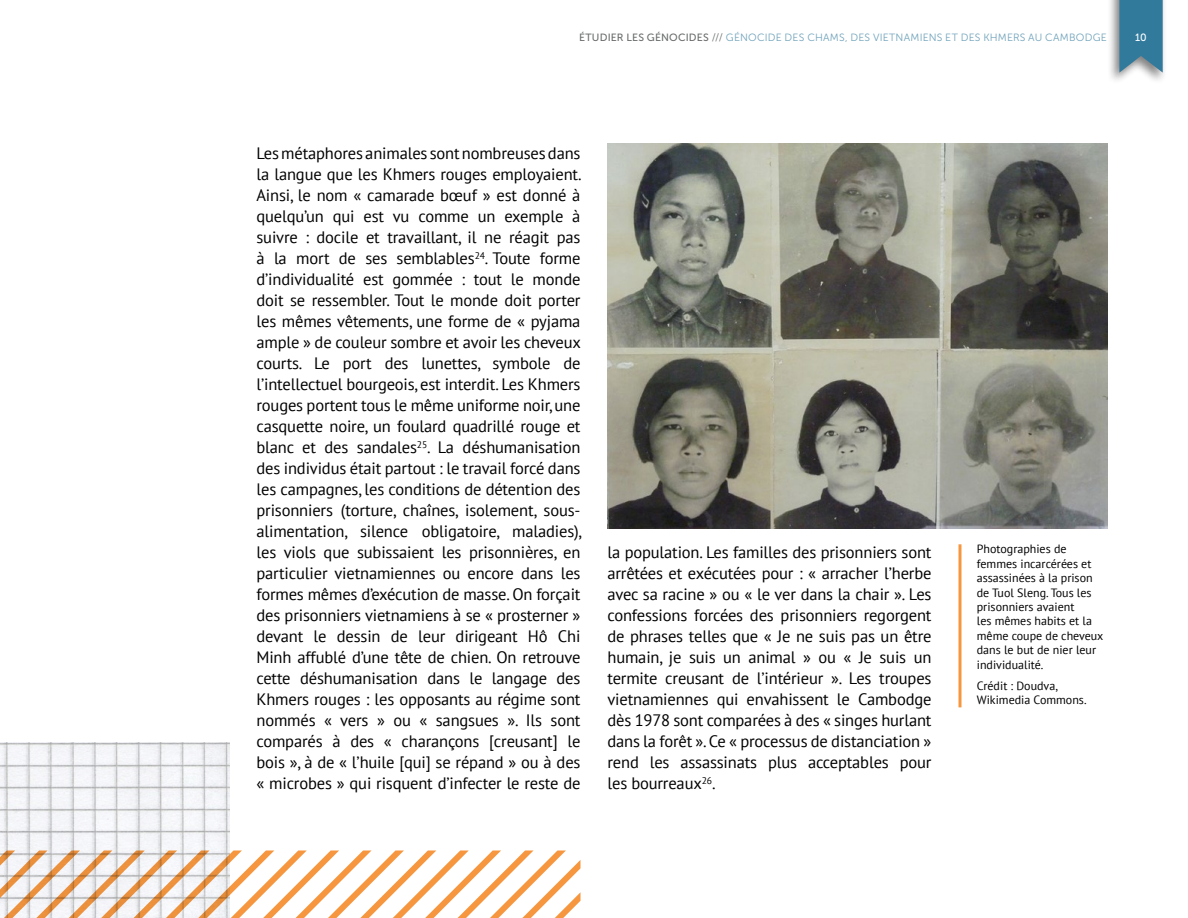
<style>
.page{position:relative;width:1188px;height:918px;background:#fff}
.page>*{position:absolute;margin:0;border:0;box-sizing:border-box;transform-origin:0 0}
.t1{font:16.5px/21px "PT Sans";letter-spacing:-.01em;color:#000;text-align:justify}
.t2{font:12px/14.4px "PT Sans";color:#000}
.t3{font:10.5px "Museo Sans 300";letter-spacing:.02em;color:#6fa2ba}
.t4{font:10.5px "Museo Sans 500";color:#fff}
.s1{font-family:"Museo Sans 500";color:#6b6d6d}
.s2{color:#6b6d6d}
</style>
<div class="page">
<div style="left:1107px;top:0;width:61px;height:85px;background:#000;opacity:.49"></div>
<svg style="left:1119px;top:0;width:44px;height:73px;background:#4383a0"></svg>
<svg style="left:958px;top:544px;width:4px;height:163px"></svg>
<svg style="left:230px;top:850px;width:351px;height:68px"></svg>
<img style="left:0;top:742px;width:230px;height:176px">
<img style="left:608px;top:144px;width:499px;height:384px">
<p class="t3" style="left:579px;top:32px;width:529px"><span class="s1">ÉTUDIER LES GÉNOCIDES</span> <span class="s2">///</span> GÉNOCIDE DES CHAMS, DES VIETNAMIENS ET DES KHMERS AU CAMBODGE</p>
<p class="t4" style="left:1135px;top:31px;width:13px">10</p>
<p class="t1" style="left:256px;top:142px;width:327px">Les métaphores animales sont nombreuses dans la langue que les Khmers rouges employaient.<br>Ainsi, le nom « camarade bœuf » est donné à quelqu’un qui est vu comme un exemple à suivre : docile et travaillant, il ne réagit pas à la mort de ses semblables<sup>24</sup>. Toute forme d’individualité est gommée : tout le monde doit se ressembler. Tout le monde doit porter les mêmes vêtements, une forme de « pyjama ample » de couleur sombre et avoir les cheveux courts. Le port des lunettes, symbole de l’intellectuel bourgeois, est interdit. Les Khmers rouges portent tous le même uniforme noir, une casquette noire, un foulard quadrillé rouge et blanc et des sandales<sup>25</sup>. La déshumanisation des individus était partout : le travail forcé dans les campagnes, les conditions de détention des prisonniers (torture, chaînes, isolement, sous&shy;alimentation, silence obligatoire, maladies), les viols que subissaient les prisonnières, en particulier vietnamiennes ou encore dans les formes mêmes d’exécution de masse. On forçait des prisonniers vietnamiens à se « prosterner » devant le dessin de leur dirigeant Hô Chi Minh affublé d’une tête de chien. On retrouve cette déshumanisation dans le langage des Khmers rouges : les opposants au régime sont nommés « vers » ou « sangsues ». Ils sont comparés à des « charançons [creusant] le bois », à de « l’huile [qui] se répand » ou à des « microbes » qui risquent d’infecter le reste de</p>
<p class="t1" style="left:608px;top:541px;width:326px">la population. Les familles des prisonniers sont arrêtées et exécutées pour : « arracher l’herbe avec sa racine » ou « le ver dans la chair ». Les confessions forcées des prisonniers regorgent de phrases telles que « Je ne suis pas un être humain, je suis un animal » ou « Je suis un termite creusant de l’intérieur ». Les troupes vietnamiennes qui envahissent le Cambodge dès 1978 sont comparées à des « singes hurlant dans la forêt ». Ce « processus de distanciation » rend les assassinats plus acceptables pour les bourreaux<sup>26</sup>.</p>
<p class="t2" style="left:977px;top:542px;width:128px">Photographies de femmes incarcérées et assassinées à la prison de Tuol Sleng. Tous les prisonniers avaient<br>les mêmes habits et la même coupe de cheveux dans le but de nier leur individualité.</p>
<p class="t2" style="left:977px;top:678px;width:111px">Crédit : Doudva,<br>Wikimedia Commons.</p>
</div>
